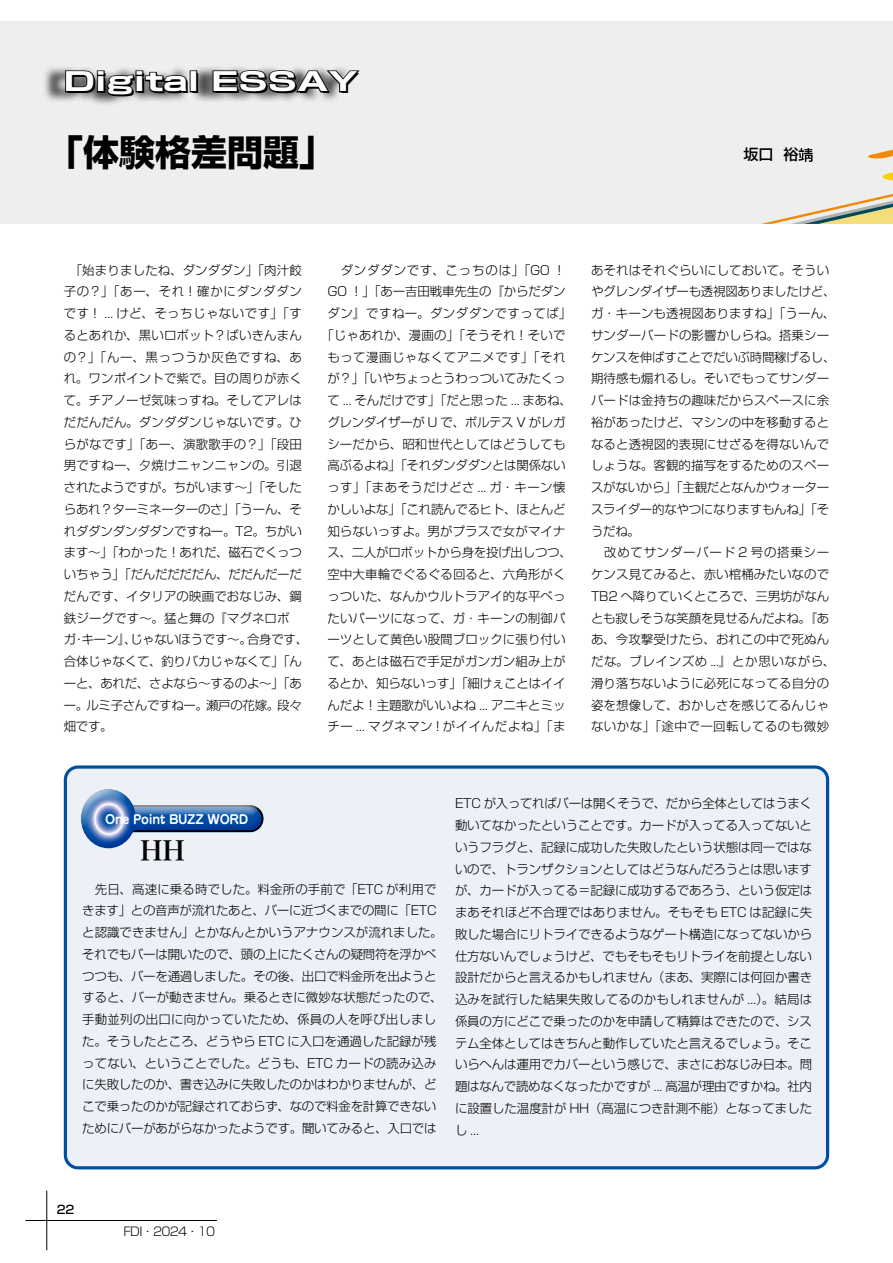
<style>
.page{position:relative;width:893px;height:1263px;background:#fff}
.page>*{position:absolute;margin:0;border:0;box-sizing:border-box;transform-origin:0 0}
.t1{font:700 36px "Shin Go Pro";color:#000}
.t2{font:27px "Hira Min Pro N W6";color:#000}
.t3{font:700 25.2px "Shin Go Pro";color:#000;scale:1.43 1}
.t4{font:500 15px "Shin Go Pro";color:#000}
.t5{font:300 12.45px/21.8px "Shin Go Pro";letter-spacing:.005em;color:#000}
.t6{font:300 12.45px/21.8px "Shin Go Pro";letter-spacing:-.02em;color:#000}
.t7{font:700 12.45px "Jun 501 Pro";letter-spacing:-.025em;color:#fff}
.t8{font:300 12px "Shin Go Pro";letter-spacing:-.06em;color:#000}
.t9{font:500 11.7px "Shin Go Pro";color:#000}
</style>
<div class="page">
<hr style="left:26px;top:1220px;width:191px;height:1px;background:#000">
<hr style="left:47px;top:1191px;width:1px;height:59px;background:#000">
<div style="left:0;top:21px;width:893px;height:203px;background:#edeeee"></div>
<svg style="left:761px;top:148px;width:132px;height:76px"></svg>
<div style="left:42px;top:65px;width:310px;height:41px;background:#000;opacity:.75"></div>
<div style="left:65px;top:767px;width:763px;height:401px;background:#eef0f8;border-radius:13px"></div>
<div style="left:64px;top:765px;width:765px;height:404px;border:3px solid #004ea2;border-radius:13px"></div>
<div style="left:93px;top:802px;width:172px;height:22px;background:#fff;opacity:.75"></div>
<div style="left:93px;top:807px;width:172px;height:25px;background:#00a0e9;opacity:.75"></div>
<div style="left:80px;top:787px;width:58px;height:43px;background:#fff;opacity:.75"></div>
<div style="left:80px;top:796px;width:58px;height:54px;background:#00a0e9;opacity:.75"></div>
<h3 class="t3" style="left:66px;top:64px;width:207px">Digital ESSAY</h3>
<h1 class="t1" style="left:47px;top:124px;width:289px">「体験格差問題」</h1>
<p class="t4" style="left:744px;top:142px;width:56px">坂口 裕</p>
<p class="t5" style="left:64px;top:257px;width:246px">　「始まりましたね、ダンダダン」「肉汁餃子の？」「あー、それ！確かにダンダダンです！ ... けど、そっちじゃないです」「するとあれか、黒いロボット？ばいきんまんの？」「んー、黒っつうか灰色ですね、あれ。ワンポイントで紫で。目の周りが赤くて。チアノーゼ気味っすね。そしてアレはだだんだん。ダンダダンじゃないです。ひらがなです」「あー、演歌歌手の？」「段田男ですねー、夕焼けニャンニャンの。引退されたようですが。ちがいます～」「そしたらあれ？ターミネーターのさ」「うーん、それダダンダンダダンですねー。T2。ちがいます～」「わかった！あれだ、磁石でくっついちゃう」「だんだだだだん、だだんだーだだんです、イタリアの映画でおなじみ、鋼鉄ジーグです～。猛と舞の『マグネロボ　ガ・キーン』、じゃないほうです～。合身です、合体じゃなくて、釣りバカじゃなくて」「んーと、あれだ、さよなら～するのよ～」「あー。ルミ子さんですねー。瀬戸の花嫁。段々畑です。</p>
<p class="t5" style="left:321px;top:257px;width:252px;text-align:center">　ダンダダンです、こっちのは」「GO ！<br>GO ！」「あー吉田戦車先生の『からだダンダン』ですねー。ダンダダンですってば」「じゃあれか、漫画の」「そうそれ！そいでもって漫画じゃなくてアニメです」「それが？」「いやちょっとうわっついてみたくって ... そんだけです」「だと思った ... まあね、グレンダイザーが U で、ボルテス V がレガシーだから、昭和世代としてはどうしても高ぶるよね」「それダンダダンとは関係ないっす」「まあそうだけどさ ... ガ・キーン懐かしいよな」「これ読んでるヒト、ほとんど知らないっすよ。男がプラスで女がマイナス、二人がロボットから身を投げ出しつつ、空中大車輪でぐるぐる回ると、六角形がくっついた、なんかウルトラアイ的な平べったいパーツになって、ガ・キーンの制御パーツとして黄色い股間ブロックに張り付いて、あとは磁石で手足がガンガン組み上がるとか、知らないっす」「細けぇことはイイんだよ！主題歌がいいよね ... アニキとミッチー ... マグネマン ! がイイんだよね」「ま</p>
<p class="t5" style="left:591px;top:257px;width:246px">あそれはそれぐらいにしておいて。そういやグレンダイザーも透視図ありましたけど、ガ・キーンも透視図ありますね」「うーん、サンダーバードの影響かしらね。搭乗シーケンスを伸ばすことでだいぶ時間稼げるし、期待感も煽れるし。そいでもってサンダーバードは金持ちの趣味だからスペースに余裕があったけど、マシンの中を移動するとなると透視図的表現にせざるを得ないんでしょうな。客観的描写をするためのスペースがないから」「主観だとなんかウォータースライダー的なやつになりますもんね」「そうだね。<br>　改めてサンダーバード 2 号の搭乗シーケンス見てみると、赤い棺桶みたいなので<br>TB2 へ降りていくところで、三男坊がなんとも寂しそうな笑顔を見せるんだよね。『ああ、今攻撃受けたら、おれこの中で死ぬんだな。ブレインズめ ...』とか思いながら、滑り落ちないように必死になってる自分の姿を想像して、おかしさを感じてるんじゃないかな」「途中で一回転してるのも微妙</p>
<p class="t7" style="left:105px;top:809px;width:144px">One Point BUZZ WORD</p>
<h2 class="t2" style="left:140px;top:827px;width:46px">HH</h2>
<p class="t6" style="left:82px;top:876px;width:362px">　先日、高速に乗る時でした。料金所の手前で「ETC が利用できます」との音声が流れたあと、バーに近づくまでの間に「ETCと認識できません」とかなんとかいうアナウンスが流れました。それでもバーは開いたので、頭の上にたくさんの疑問符を浮かべつつも、バーを通過しました。その後、出口で料金所を出ようとすると、バーが動きません。乗るときに微妙な状態だったので、手動並列の出口に向かっていたため、係員の人を呼び出しました。そうしたところ、どうやら ETC に入口を通過した記録が残ってない、ということでした。どうも、ETC カードの読み込みに失敗したのか、書き込みに失敗したのかはわかりませんが、どこで乗ったのかが記録されておらず、なので料金を計算できないためにバーがあがらなかったようです。聞いてみると、入口では</p>
<p class="t5" style="left:455px;top:791px;width:359px;text-align:justify">ETC が入ってればバーは開くそうで、だから全体としてはうまく動いてなかったということです。カードが入ってる入ってないというフラグと、記録に成功した失敗したという状態は同一ではないので、トランザクションとしてはどうなんだろうとは思いますが、カードが入ってる＝記録に成功するであろう、という仮定はまあそれほど不合理ではありません。そもそも ETC は記録に失敗した場合にリトライできるようなゲート構造になってないから仕方ないんでしょうけど、でもそもそもリトライを前提としない設計だからと言えるかもしれません（まあ、実際には何回か書き込みを試行した結果失敗してるのかもしれませんが ...）。結局は係員の方にどこで乗ったのかを申請して精算はできたので、システム全体としてはきちんと動作していたと言えるでしょう。そこいらへんは運用でカバーという感じで、まさにおなじみ日本。問題はなんで読めなくなったかですが ... 高温が理由ですかね。社内に設置した温度計が HH（高温につき計測不能）となってましたし ...</p>
<p class="t9" style="left:57px;top:1200px;width:19px">22</p>
<p class="t8" style="left:123px;top:1221px;width:93px">FDI・2024・10</p>
</div>
